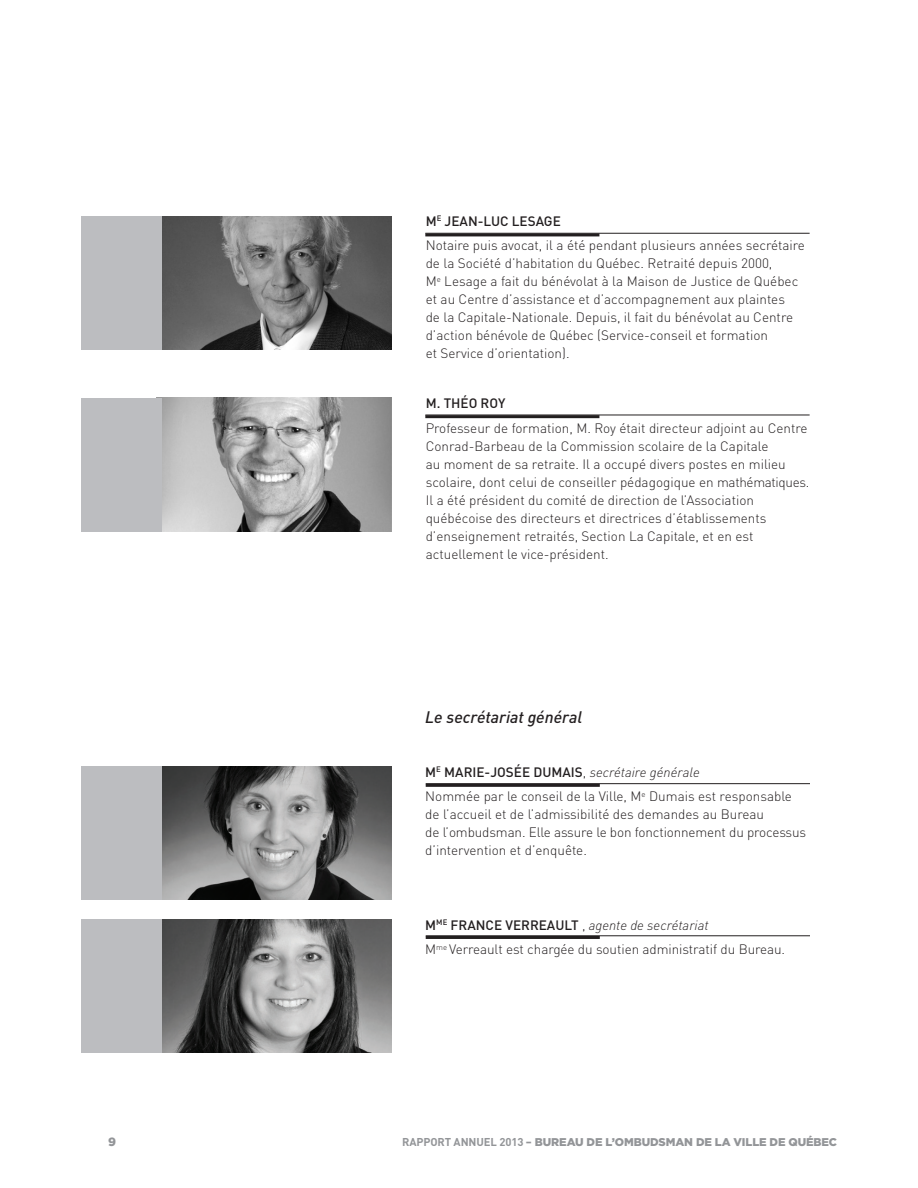
<style>
.page{position:relative;width:918px;height:1188px;background:#fff}
.page>*{position:absolute;margin:0;border:0;box-sizing:border-box;transform-origin:0 0}
.sous-sous-titres{font:italic 500 16.5px "DIN";color:#231f20}
.Texte_Courant{font:300 13.5px/18px "DIN";color:#231f20}
.Texte_Courant-2{font:500 13.5px "DIN";color:#231f20}
.Texte_Courant-3{font:italic 300 13.5px "DIN";color:#231f20}
.t1{font:900 12px "Gotham";color:#939598}
.t2{font:900 11.25px "Gotham";letter-spacing:-.01em;color:#939598}
.s1{font-weight:300}
.s2{font-weight:300;font-style:italic}
.s3{font-weight:500;font-style:normal}
.s4{font-style:normal}
.s5{font-family:"DIN";font-weight:700}
.s6{font-weight:700}
</style>
<div class="page">
<img style="left:162px;top:398px;width:230px;height:133px">
<img style="left:162px;top:216px;width:230px;height:134px">
<div style="left:81px;top:216px;width:81px;height:134px;background:#bcbdc0"></div>
<div style="left:81px;top:398px;width:81px;height:133px;background:#bcbdc0"></div>
<img style="left:162px;top:766px;width:229px;height:134px">
<img style="left:162px;top:920px;width:229px;height:133px">
<div style="left:81px;top:766px;width:81px;height:134px;background:#bcbdc0"></div>
<div style="left:81px;top:920px;width:81px;height:133px;background:#bcbdc0"></div>
<hr style="left:426px;top:783px;width:384px;height:1px;background:#231f20">
<hr style="left:426px;top:784px;width:174px;height:3px;background:#231f20">
<hr style="left:426px;top:936px;width:384px;height:1px;background:#231f20">
<hr style="left:426px;top:936px;width:174px;height:3px;background:#231f20">
<hr style="left:425px;top:233px;width:385px;height:1px;background:#231f20">
<hr style="left:425px;top:233px;width:174px;height:3px;background:#231f20">
<hr style="left:425px;top:415px;width:385px;height:1px;background:#231f20">
<hr style="left:425px;top:415px;width:174px;height:3px;background:#231f20">
<p class="Texte_Courant-2" style="left:426px;top:212px;width:137px">M<sup>E</sup> JEAN-LUC LESAGE</p>
<p class="Texte_Courant" style="left:426px;top:236px;width:381px">Notaire puis avocat, il a été pendant plusieurs années secrétaire de la Société d’habitation du Québec. Retraité depuis 2000,<br>M<sup>e</sup> Lesage a fait du bénévolat à la Maison de Justice de Québec et au Centre d’assistance et d’accompagnement aux plaintes<br>de la Capitale-Nationale. Depuis, il fait du bénévolat au Centre d’action bénévole de Québec (Service-conseil et formation<br>et Service d’orientation).</p>
<p class="Texte_Courant-2" style="left:426px;top:394px;width:81px">M. THÉO ROY</p>
<p class="Texte_Courant" style="left:426px;top:419px;width:385px">Professeur de formation, M. Roy était directeur adjoint au Centre Conrad-Barbeau de la Commission scolaire de la Capitale<br>au moment de sa retraite. Il a occupé divers postes en milieu scolaire, dont celui de conseiller pédagogique en mathématiques.<br>Il a été président du comité de direction de l’Association québécoise des directeurs et directrices d’établissements d’enseignement retraités, Section La Capitale, et en est actuellement le vice-président.</p>
<p class="sous-sous-titres" style="left:425px;top:707px;width:159px">Le secrétariat général</p>
<p class="Texte_Courant-2" style="left:425px;top:763px;width:276px">M<sup>E</sup> MARIE-JOSÉE DUMAIS<span class="s1">,</span> <span class="s2">secrétaire générale</span></p>
<p class="Texte_Courant" style="left:425px;top:787px;width:382px">Nommée par le conseil de la Ville, M<sup>e</sup> Dumais est responsable de l’accueil et de l’admissibilité des demandes au Bureau<br>de l’ombudsman. Elle assure le bon fonctionnement du processus d’intervention et d’enquête.</p>
<p class="Texte_Courant-3" style="left:425px;top:916px;width:285px"><span class="s3">M</span><sup>ME</sup> <span class="s3">FRANCE VERREAULT</span> <span class="s4">,</span> agente de secrétariat</p>
<p class="Texte_Courant" style="left:425px;top:940px;width:361px">M<sup>me</sup> Verreault est chargée du soutien administratif du Bureau.</p>
<p class="t1" style="left:108px;top:1135px;width:9px">9</p>
<p class="t2" style="left:402px;top:1135px;width:436px"><span class="s5">RAPPORT ANNUEL 2013</span> <span class="s6">–</span> BUREAU DE L’OMBUDSMAN DE LA VILLE DE QUÉBEC</p>
</div>
